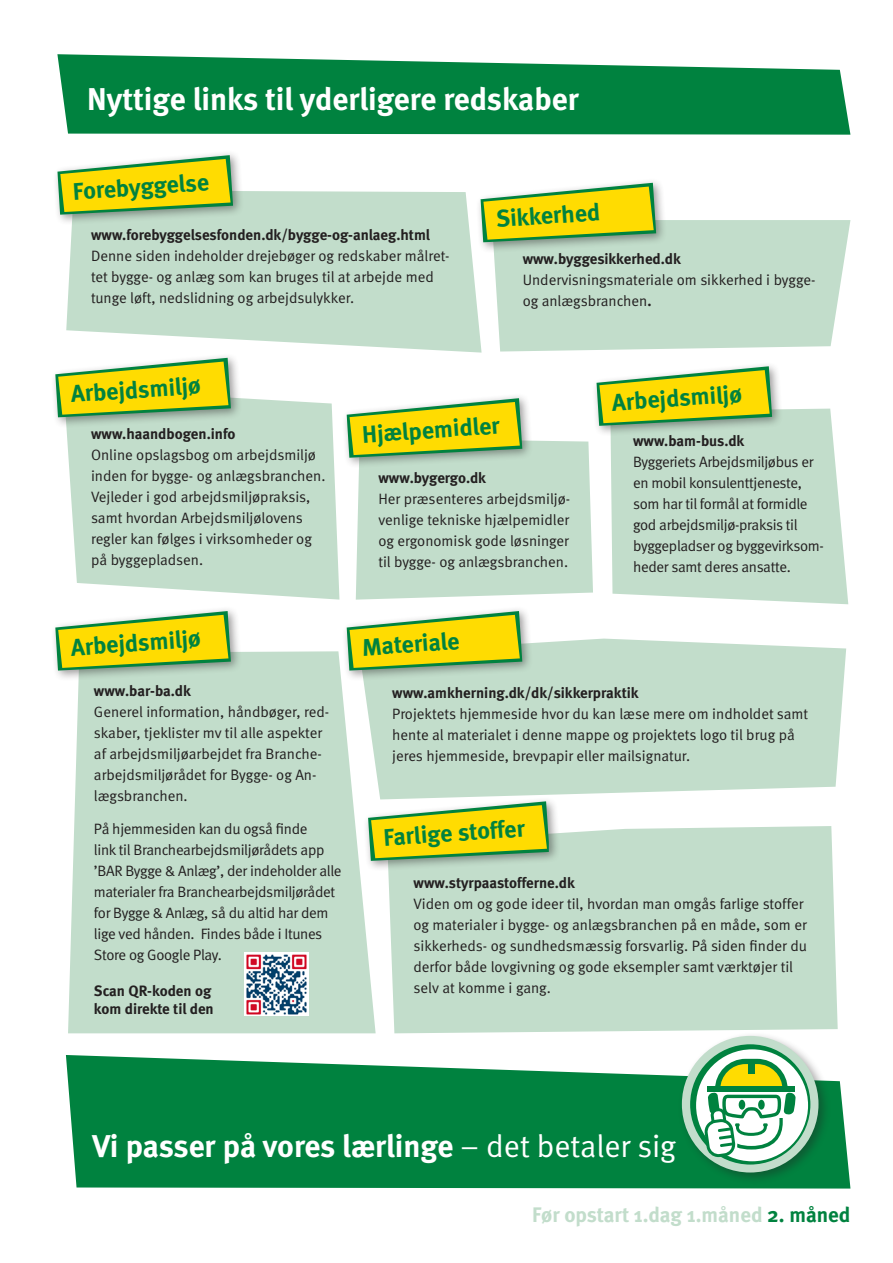
<style>
.page{position:relative;width:893px;height:1263px;background:#fff}
.page>*{position:absolute;margin:0;border:0;box-sizing:border-box;transform-origin:0 0}
.t1{font:700 31.5px "Meta";color:#fff}
.t2{font:700 24px "Meta";color:#00823f}
.t3{font:700 21px "Meta";color:#c2ddcb}
.t4{font:15px/21px "Meta Normal";letter-spacing:-.005em;color:#231f20}
.t5{font:700 15px/18px "Meta";color:#231f20}
.s1{font-family:"Meta";font-weight:700}
.s2{font-family:"Meta Normal";font-weight:400}
.s3{color:#00823f}
</style>
<div class="page">
<svg style="left:66px;top:191px;width:416px;height:162px;background:#c8e0d0"></svg>
<svg style="left:66px;top:398px;width:273px;height:202px;background:#c7dfcf"></svg>
<div style="left:68px;top:651px;width:308px;height:382px;background:#c2ddcb"></div>
<svg style="left:757px;top:409px;width:91px;height:195px;background:#c9e1d1"></svg>
<div style="left:494px;top:220px;width:356px;height:131px;background:#c2ddcb"></div>
<svg style="left:360px;top:639px;width:486px;height:160px;background:#c7dfcf"></svg>
<div style="left:388px;top:826px;width:450px;height:207px;background:#c2ddcb"></div>
<svg style="left:66px;top:1055px;width:784px;height:133px;background:#188e51"></svg>
<div style="left:678px;top:1032px;width:153px;height:153px;background:#231f20;opacity:.38"></div>
<div style="left:682px;top:1036px;width:136px;height:136px;background:#c2ddcb;border-radius:50%"></div>
<svg style="left:690px;top:1044px;width:120px;height:120px"></svg>
<div style="left:696px;top:1049px;width:112px;height:112px;background:#fff;border-radius:50%"></div>
<svg style="left:704px;top:1059px;width:92px;height:98px"></svg>
<div style="left:739px;top:1100px;width:6px;height:9px;background:#00823f;border-radius:50%"></div>
<div style="left:758px;top:1100px;width:7px;height:9px;background:#00823f;border-radius:50%"></div>
<img style="left:245px;top:952px;width:63px;height:63px">
<div style="left:52px;top:150px;width:192px;height:76px;background:#231f20;opacity:.45"></div>
<svg style="left:57px;top:155px;width:176px;height:60px;background:#d6d13b"></svg>
<div style="left:50px;top:353px;width:192px;height:75px;background:#231f20;opacity:.45"></div>
<svg style="left:55px;top:358px;width:176px;height:59px;background:#d6d138"></svg>
<div style="left:342px;top:393px;width:191px;height:76px;background:#231f20;opacity:.45"></div>
<div style="left:591px;top:361px;width:192px;height:76px;background:#231f20;opacity:.45"></div>
<svg style="left:347px;top:366px;width:425px;height:234px"></svg>
<div style="left:475px;top:178px;width:192px;height:75px;background:#231f20;opacity:.45"></div>
<svg style="left:481px;top:183px;width:175px;height:59px;background:#d6d137"></svg>
<div style="left:50px;top:606px;width:192px;height:76px;background:#231f20;opacity:.45"></div>
<svg style="left:55px;top:611px;width:176px;height:59px;background:#d7d138"></svg>
<div style="left:342px;top:606px;width:191px;height:76px;background:#231f20;opacity:.45"></div>
<svg style="left:347px;top:611px;width:175px;height:59px;background:#d7d137"></svg>
<div style="left:363px;top:796px;width:197px;height:76px;background:#231f20;opacity:.45"></div>
<svg style="left:368px;top:801px;width:181px;height:60px;background:#d6d13a"></svg>
<svg style="left:57px;top:54px;width:793px;height:81px;background:#1f9156"></svg>
<h1 class="t1" style="left:87px;top:81px;width:493px">Nyttige links til yderligere redskaber</h1>
<h2 class="t2" style="left:72px;top:177px;width:138px;rotate:-4deg">Forebyggelse</h2>
<p class="t5" style="left:91px;top:225px;width:341px">www.forebyggelsesfonden.dk/bygge-og-anlaeg.html</p>
<p class="t4" style="left:91px;top:245px;width:360px">Denne siden indeholder drejebøger og redskaber målret&shy;tet bygge- og anlæg som kan bruges til at arbejde med tunge løft, nedslidning og arbejdsulykker.</p>
<h2 class="t2" style="left:70px;top:380px;width:132px;rotate:-4deg">Arbejdsmiljø</h2>
<h2 class="t2" style="left:495px;top:205px;width:106px;rotate:-4deg">Sikkerhed</h2>
<p class="t5" style="left:523px;top:250px;width:160px">www.byggesikkerhed.dk</p>
<p class="t4" style="left:523px;top:269px;width:294px">Undervisningsmateriale om sikkerhed i bygge&shy;og anlægsbranchen<span class="s1">.</span></p>
<h2 class="t2" style="left:611px;top:388px;width:132px;rotate:-4deg">Arbejdsmiljø</h2>
<p class="t5" style="left:91px;top:425px;width:146px">www.haandbogen.info</p>
<p class="t4" style="left:91px;top:444px;width:236px">Online opslagsbog om arbejdsmiljø inden for bygge- og anlægsbranchen.<br>Vejleder i god arbejdsmiljøpraksis, samt hvordan Arbejdsmiljølovens regler kan følges i virksomheder og på byggepladsen.</p>
<h2 class="t2" style="left:361px;top:420px;width:139px;rotate:-4deg">Hjælpemidler</h2>
<p class="t5" style="left:378px;top:468px;width:109px">www.bygergo.dk</p>
<p class="t4" style="left:378px;top:488px;width:193px;text-align:justify">Her præsenteres arbejdsmiljø&shy;venlige tekniske hjælpemidler og ergonomisk gode løsninger til bygge- og anlægsbranchen.</p>
<p class="t5" style="left:633px;top:432px;width:113px">www.bam-bus.dk</p>
<p class="t4" style="left:633px;top:452px;width:192px">Byggeriets Arbejdsmiljøbus er en mobil konsulenttjeneste, som har til formål at formidle god arbejdsmiljø-praksis til byggepladser og byggevirksom&shy;heder samt deres ansatte.</p>
<h2 class="t2" style="left:70px;top:633px;width:132px;rotate:-4deg">Arbejdsmiljø</h2>
<p class="t5" style="left:94px;top:682px;width:98px">www.bar-ba.dk</p>
<p class="t4" style="left:94px;top:701px;width:237px">Generel information, håndbøger, red&shy;skaber, tjeklister mv til alle aspekter af arbejdsmiljøarbejdet fra Branche&shy;arbejdsmiljørådet for Bygge- og An&shy;lægsbranchen.</p>
<p class="t4" style="left:94px;top:818px;width:249px">På hjemmesiden kan du også finde<br>link til Branchearbejdsmiljørådets app ’BAR Bygge &amp; Anlæg’, der indeholder alle materialer fra Branchearbejdsmiljørådet for Bygge &amp; Anlæg, så du altid har dem lige ved hånden. Findes både i Itunes Store og Google Play.</p>
<p class="t5" style="left:94px;top:982px;width:121px">Scan QR-koden og kom direkte til den</p>
<h2 class="t2" style="left:361px;top:633px;width:99px;rotate:-4deg">Materiale</h2>
<p class="t5" style="left:392px;top:684px;width:248px">www.amkherning.dk/dk/sikkerpraktik</p>
<p class="t4" style="left:392px;top:703px;width:417px">Projektets hjemmeside hvor du kan læse mere om indholdet samt hente al materialet i denne mappe og projektets logo til brug på jeres hjemmeside, brevpapir eller mailsignatur.</p>
<h2 class="t2" style="left:382px;top:823px;width:143px;rotate:-4deg">Farlige stoffer</h2>
<p class="t5" style="left:413px;top:873px;width:163px">www.styrpaastofferne.dk</p>
<p class="t4" style="left:413px;top:893px;width:395px">Viden om og gode ideer til, hvordan man omgås farlige stoffer og materialer i bygge- og anlægsbranchen på en måde, som er sikkerheds- og sundhedsmæssig forsvarlig. På siden finder du derfor både lovgivning og gode eksempler samt værktøjer til selv at komme i gang.</p>
<h1 class="t1" style="left:92px;top:1127px;width:585px">Vi passer på vores lærlinge <span class="s2">– det betaler sig</span></h1>
<h3 class="t3" style="left:532px;top:1202px;width:320px">Før opstart 1.dag 1.måned <span class="s3">2. måned</span></h3>
</div>
